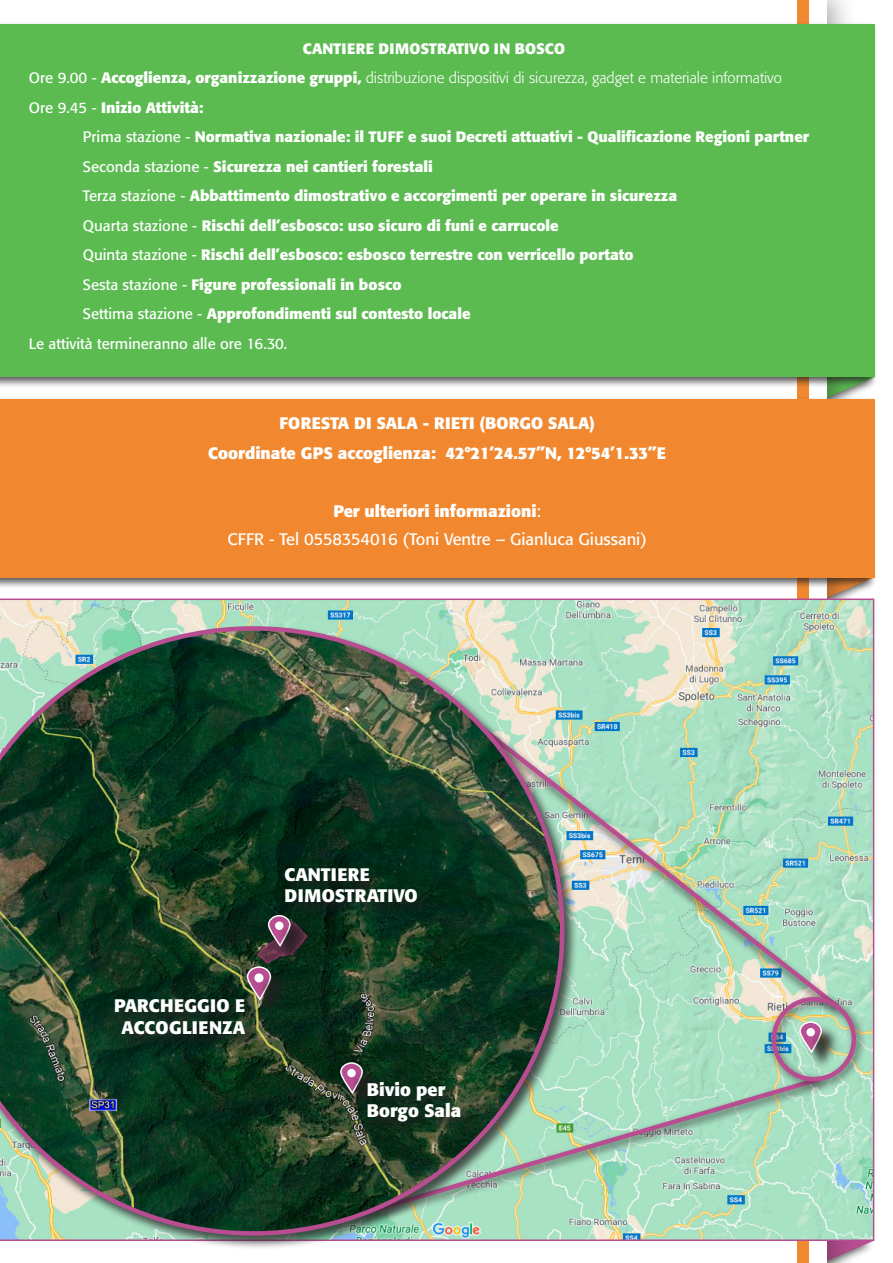
<style>
.page{position:relative;width:893px;height:1263px;background:#fff}
.page>*{position:absolute;margin:0;border:0;box-sizing:border-box;transform-origin:0 0}
.t1{font:700 18px/21.6px "Formata";color:#fff}
.t2{font:700 16.5px/29.5px "Formata";color:#fff;text-align:center}
.t3{font:16.5px/28.3px "Formata";color:#fff;text-align:center}
.t4{font:700 15px/29.5px "Formata";color:#fff}
.t5{font:15px "Formata";color:#fff}
.s1{font-weight:400}
.s2{font-weight:300}
.s3{font-weight:700}
</style>
<div class="page">
<svg style="left:858px;top:1241px;width:15px;height:15px"></svg>
<div style="left:797px;top:0;width:11px;height:1263px;background:#f1882f"></div>
<div style="left:0;top:21px;width:877px;height:368px;background:#231f20;opacity:.75"></div>
<div style="left:0;top:24px;width:874px;height:353px;background:#5bbb51"></div>
<svg style="left:0;top:598px;width:874px;height:643px;background:#b6dac4"></svg>
<svg style="left:578px;top:720px;width:265px;height:292px;background:#aed9c0"></svg>
<div style="left:356px;top:1073px;width:474px;height:154px;background:#231f20;opacity:.75"></div>
<svg style="left:578px;top:1073px;width:249px;height:146px;background:#aad9c0"></svg>
<div style="left:0;top:396px;width:877px;height:194px;background:#231f20;opacity:.75"></div>
<div style="left:0;top:399px;width:874px;height:179px;background:#f1882f"></div>
<div style="left:0;top:624px;width:578px;height:626px;background:#231f20;opacity:.75"></div>
<img style="left:0;top:626px;width:564px;height:610px">
<div style="left:283px;top:866px;width:148px;height:50px;background:#231f20;opacity:.75"></div>
<div style="left:767px;top:992px;width:100px;height:100px;background:#231f20;opacity:.75"></div>
<div style="left:772px;top:997px;width:84px;height:84px;border:4px solid #b84d91;border-radius:50%"></div>
<div style="left:250px;top:969px;width:40px;height:49px;background:#231f20;opacity:.75"></div>
<svg style="left:246px;top:966px;width:26px;height:35px"></svg>
<div style="left:257px;top:976px;width:25px;height:24px;background:#231f20;opacity:.75"></div>
<div style="left:254px;top:973px;width:10px;height:9px;background:#fff;border-radius:50%"></div>
<div style="left:271px;top:918px;width:38px;height:46px;background:#231f20;opacity:.75"></div>
<svg style="left:267px;top:914px;width:24px;height:33px"></svg>
<div style="left:278px;top:924px;width:24px;height:24px;background:#231f20;opacity:.75"></div>
<div style="left:275px;top:921px;width:8px;height:9px;background:#fff;border-radius:50%"></div>
<div style="left:802px;top:1024px;width:38px;height:47px;background:#231f20;opacity:.75"></div>
<svg style="left:799px;top:1021px;width:24px;height:32px"></svg>
<div style="left:809px;top:1031px;width:24px;height:23px;background:#231f20;opacity:.75"></div>
<div style="left:806px;top:1028px;width:9px;height:8px;background:#fff;border-radius:50%"></div>
<div style="left:113px;top:997px;width:146px;height:51px;background:#231f20;opacity:.75"></div>
<div style="left:343px;top:1065px;width:38px;height:46px;background:#231f20;opacity:.75"></div>
<svg style="left:339px;top:1061px;width:25px;height:33px"></svg>
<div style="left:350px;top:1071px;width:24px;height:24px;background:#231f20;opacity:.75"></div>
<div style="left:347px;top:1069px;width:9px;height:8px;background:#fff;border-radius:50%"></div>
<div style="left:366px;top:1080px;width:108px;height:55px;background:#231f20;opacity:.75"></div>
<p class="t4" style="left:29px;top:33px;width:754px;text-indent:274px">CANTIERE DIMOSTRATIVO IN BOSCO<br><span class="s1">Ore 9.00 -</span> Accoglienza, organizzazione gruppi, <span class="s2">distribuzione dispositivi di sicurezza, gadget e materiale informativo<br></span><span class="s1">Ore 9.45 -</span> Inizio Attività:</p>
<p class="t4" style="left:83px;top:122px;width:728px"><span class="s1">Prima stazione -</span> Normativa nazionale: il TUFF e suoi Decreti attuativi - Qualificazione Regioni partner</p>
<p class="t4" style="left:83px;top:151px;width:352px"><span class="s1">Seconda stazione -</span> Sicurezza nei cantieri forestali</p>
<p class="t4" style="left:83px;top:181px;width:596px"><span class="s1">Terza stazione -</span> Abbattimento dimostrativo e accorgimenti per operare in sicurezza</p>
<p class="t4" style="left:83px;top:210px;width:477px"><span class="s1">Quarta stazione -</span> Rischi dell’esbosco: uso sicuro di funi e carrucole</p>
<p class="t4" style="left:83px;top:240px;width:552px"><span class="s1">Quinta stazione -</span> Rischi dell’esbosco: esbosco terrestre con verricello portato</p>
<p class="t4" style="left:83px;top:270px;width:320px"><span class="s1">Sesta stazione -</span> Figure professionali in bosco</p>
<p class="t4" style="left:83px;top:299px;width:389px"><span class="s1">Settima stazione -</span> Approfondimenti sul contesto locale</p>
<p class="t5" style="left:29px;top:334px;width:260px">Le attività termineranno alle ore 16.30.</p>
<p class="t2" style="left:208px;top:409px;width:459px">FORESTA DI SALA - RIETI (BORGO SALA)<br>Coordinate GPS accoglienza: 42°21’24.57”N, 12°54’1.33”E</p>
<p class="t3" style="left:227px;top:497px;width:421px"><span class="s3">Per ulteriori informazioni</span>:<br>CFFR - Tel 0558354016 (Toni Ventre – Gianluca Giussani)</p>
<p class="t1" style="left:114px;top:995px;width:132px;text-align:center">PARCHEGGIO E<br>ACCOGLIENZA</p>
<p class="t1" style="left:285px;top:863px;width:135px">CANTIERE<br>DIMOSTRATIVO</p>
<p class="t1" style="left:367px;top:1078px;width:96px">Bivio per<br>Borgo Sala</p>
</div>
